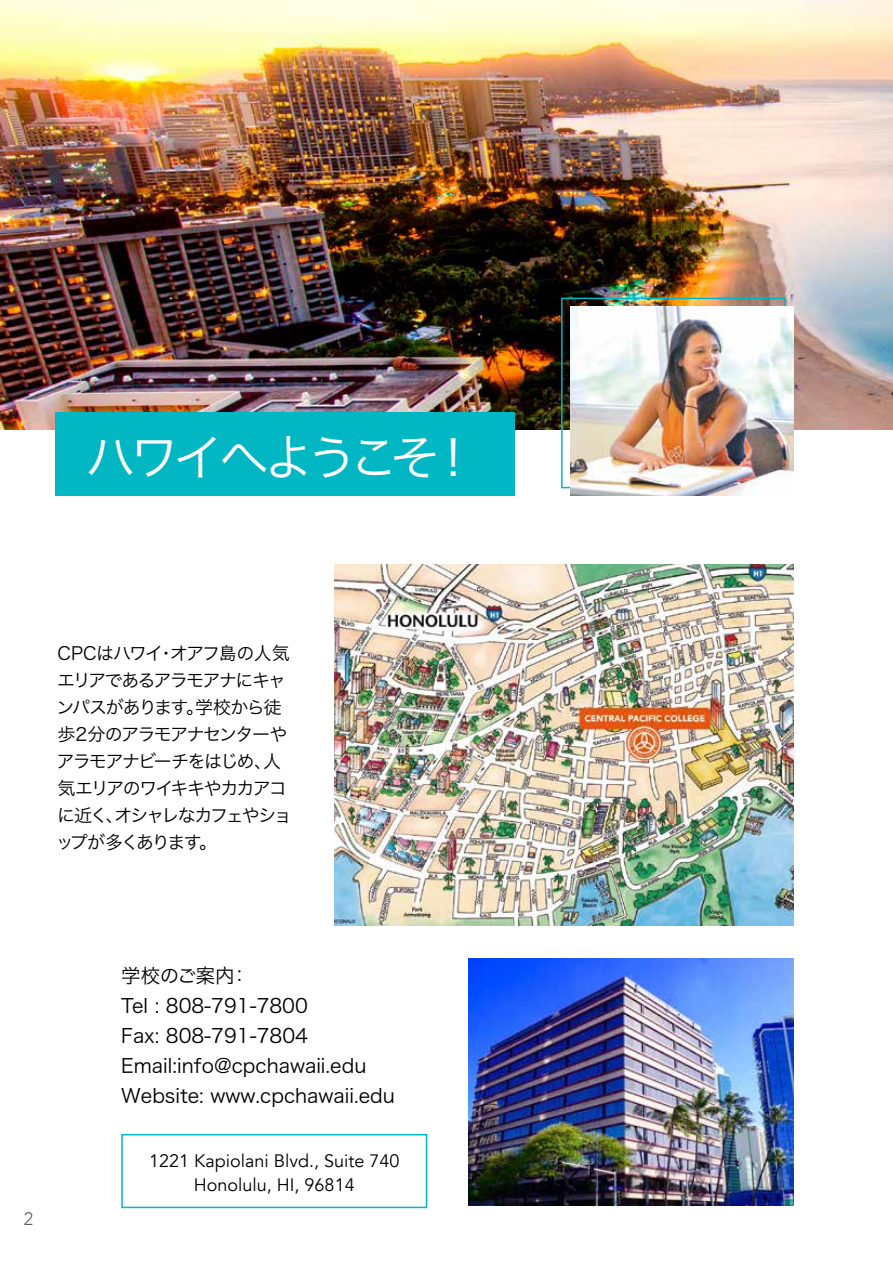
<style>
.page{position:relative;width:893px;height:1263px;background:#fff}
.page>*{position:absolute;margin:0;border:0;box-sizing:border-box;transform-origin:0 0}
.t1{font:49.65px "Hira Kaku Pro W3";letter-spacing:-.13em;color:#fff}
.t2{font:19.5px/30px "Hira Kaku Pro W3";color:#000}
.t3{font:18px/27px "Hira Kaku Pro W3";letter-spacing:-.09em;color:#000}
.t4{font:18px/24.6px "Avenir";color:#000;text-align:center}
.t5{font:300 18px "Avenir";color:#5c5b5f}
</style>
<div class="page">
<img style="left:0;top:0;width:893px;height:429px">
<div style="left:55px;top:412px;width:459px;height:83px;background:#00b7c3"></div>
<img style="left:334px;top:564px;width:460px;height:361px">
<div style="left:121px;top:1134px;width:306px;height:74px;border:2px solid #00b7c3"></div>
<img style="left:469px;top:958px;width:325px;height:247px">
<div style="left:561px;top:298px;width:225px;height:190px;border:2px solid #00b7c3"></div>
<img style="left:570px;top:306px;width:224px;height:189px">
<h1 class="t1" style="left:86px;top:413px;width:394px">ハワイへようこそ！</h1>
<p class="t3" style="left:56px;top:639px;width:237px">CPCはハワイ・オアフ島の人気エリアであるアラモアナにキャンパスがあります。学校から徒歩2分のアラモアナセンターやアラモアナビーチをはじめ、人気エリアのワイキキやカカアコに近く、オシャレなカフェやショップが多くあります。</p>
<p class="t5" style="left:24px;top:1208px;width:11px">2</p>
<p class="t2" style="left:121px;top:960px;width:275px">学校のご案内：<br>Tel : 808-791-7800<br>Fax: 808-791-7804<br>Email:info@cpchawaii.edu<br>Website: www.cpchawaii.edu</p>
<p class="t4" style="left:149px;top:1148px;width:252px">1221 Kapiolani Blvd., Suite 740<br>Honolulu, HI, 96814</p>
</div>
